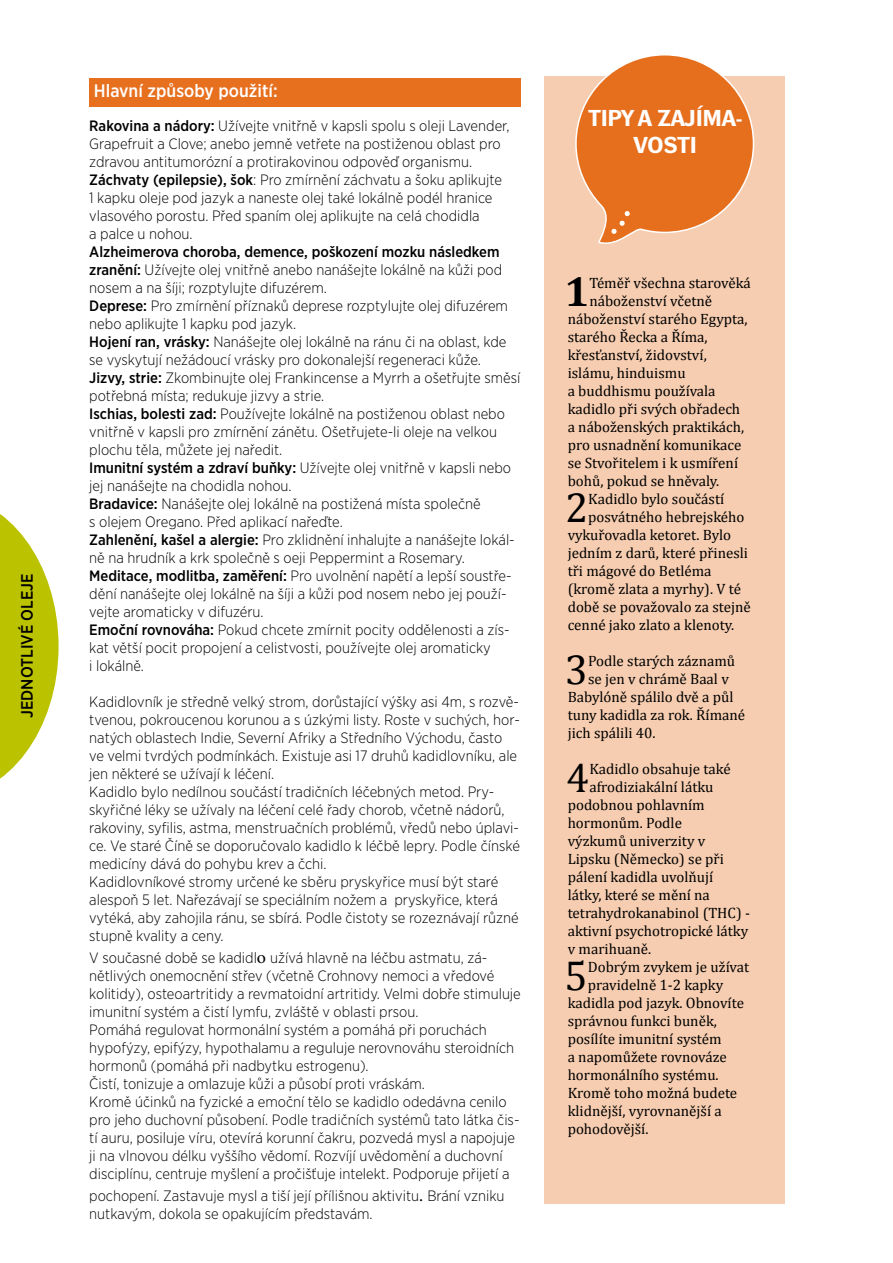
<style>
.page{position:relative;width:893px;height:1263px;background:#fff}
.page>*{position:absolute;margin:0;border:0;box-sizing:border-box;transform-origin:0 0}
.t1{font:42px "Cambria";color:#000}
.t2{font:700 42px "Cambria";color:#000}
.t3{font:700 22.5px/27px "Dyna Grotesk RE";letter-spacing:.015em;color:#fff;text-align:center}
.t4{font:500 18px "Gotham Narrow";color:#fff}
.t5{font:500 16.5px "Gotham Narrow";color:#000}
.t6{font:300 15px/18px "Gotham Narrow";color:#000}
.t7{font:15px "Cambria";color:#000}
.s1{font-weight:500}
.s2{font-family:"Minion Pro";font-weight:400;font-size:18px}
</style>
<div class="page">
<div style="left:89px;top:79px;width:432px;height:28px;background:#e7701f"></div>
<div style="left:544px;top:76px;width:241px;height:1127px;background:#f6cdb0"></div>
<svg style="left:575px;top:55px;width:180px;height:189px"></svg>
<svg style="left:0;top:514px;width:59px;height:265px"></svg>
<p class="t5" style="left:16px;top:718px;width:146px;rotate:-90deg">JEDNOTLIVÉ OLEJE</p>
<p class="t4" style="left:94px;top:80px;width:185px">Hlavní způsoby použití:</p>
<p class="t6" style="left:89px;top:117px;width:422px"><span class="s1">Rakovina a nádory:</span> Užívejte vnitřně v kapsli spolu s oleji Lavender, Grapefruit a Clove; anebo jemně vetřete na postiženou oblast pro zdravou antitumorózní a protirakovinou odpověď organismu.<br><span class="s1">Záchvaty (epilepsie), šok</span>: Pro zmírnění záchvatu a šoku aplikujte 1 kapku oleje pod jazyk a naneste olej také lokálně podél hranice vlasového porostu. Před spaním olej aplikujte na celá chodidla<br>a palce u nohou.</p>
<p class="t6" style="left:89px;top:243px;width:433px"><span class="s1">Alzheimerova choroba, demence, poškození mozku následkem zranění:</span> Užívejte olej vnitřně anebo nanášejte lokálně na kůži pod nosem a na šíji; rozptylujte difuzérem.<br><span class="s1">Deprese:</span> Pro zmírnění příznaků deprese rozptylujte olej difuzérem nebo aplikujte 1 kapku pod jazyk.<br><span class="s1">Hojení ran, vrásky:</span> Nanášejte olej lokálně na ránu či na oblast, kde se vyskytují nežádoucí vrásky pro dokonalejší regeneraci kůže.<br><span class="s1">Jizvy, strie:</span> Zkombinujte olej Frankincense a Myrrh a ošetřujte směsí potřebná místa; redukuje jizvy a strie.<br><span class="s1">Ischias, bolesti zad:</span> Používejte lokálně na postiženou oblast nebo vnitřně v kapsli pro zmírnění zánětu. Ošetřujete-li oleje na velkou plochu těla, můžete jej naředit.<br><span class="s1">Imunitní systém a zdraví buňky:</span> Užívejte olej vnitřně v kapsli nebo jej nanášejte na chodidla nohou.<br><span class="s1">Bradavice:</span> Nanášejte olej lokálně na postižená místa společně<br>s olejem Oregano. Před aplikací nařeďte.<br><span class="s1">Zahlenění, kašel a alergie:</span> Pro zklidnění inhalujte a nanášejte lokál&shy;ně na hrudník a krk společně s oeji Peppermint a Rosemary.<br><span class="s1">Meditace, modlitba, zaměření:</span> Pro uvolnění napětí a lepší soustře&shy;dění nanášejte olej lokálně na šíji a kůži pod nosem nebo jej použí&shy;vejte aromaticky v difuzéru.<br><span class="s1">Emoční rovnováha:</span> Pokud chcete zmírnit pocity oddělenosti a zís&shy;kat větší pocit propojení a celistvosti, používejte olej aromaticky<br>i lokálně.</p>
<p class="t6" style="left:89px;top:693px;width:432px">Kadidlovník je středně velký strom, dorůstající výšky asi 4m, s rozvě&shy;tvenou, pokroucenou korunou a s úzkými listy. Roste v suchých, hor&shy;natých oblastech Indie, Severní Afriky a Středního Východu, často ve velmi tvrdých podmínkách. Existuje asi 17 druhů kadidlovníku, ale jen některé se užívají k léčení.<br>Kadidlo bylo nedílnou součástí tradičních léčebných metod. Pry&shy;skyřičné léky se užívaly na léčení celé řady chorob, včetně nádorů, rakoviny, syfilis, astma, menstruačních problémů, vředů nebo úplavi&shy;ce. Ve staré Číně se doporučovalo kadidlo k léčbě lepry. Podle čínské medicíny dává do pohybu krev a čchi.<br>Kadidlovníkové stromy určené ke sběru pryskyřice musí být staré alespoň 5 let. Nařezávají se speciálním nožem a pryskyřice, která vytéká, aby zahojila ránu, se sbírá. Podle čistoty se rozeznávají různé stupně kvality a ceny.</p>
<p class="t6" style="left:89px;top:948px;width:433px">V současné době se kadidl<span class="s2">o</span> užívá hlavně na léčbu astmatu, zá&shy;nětlivých onemocnění střev (včetně Crohnovy nemoci a vředové kolitidy), osteoartritidy a revmatoidní artritidy. Velmi dobře stimuluje imunitní systém a čistí lymfu, zvláště v oblasti prsou.<br>Pomáhá regulovat hormonální systém a pomáhá při poruchách hypofýzy, epifýzy, hypothalamu a reguluje nerovnováhu steroidních hormonů (pomáhá při nadbytku estrogenu).<br>Čistí, tonizuje a omlazuje kůži a působí proti vráskám.<br>Kromě účinků na fyzické a emoční tělo se kadidlo odedávna cenilo pro jeho duchovní působení. Podle tradičních systémů tato látka čis&shy;tí auru, posiluje víru, otevírá korunní čakru, pozvedá mysl a napojuje ji na vlnovou délku vyššího vědomí. Rozvíjí uvědomění a duchovní disciplínu, centruje myšlení a pročišťuje intelekt. Podporuje přijetí a</p>
<p class="t6" style="left:89px;top:1186px;width:417px">pochopení. Zastavuje mysl a tiší její přílišnou aktivitu<span class="s2">.</span> Brání vzniku nutkavým, dokola se opakujícím představám.</p>
<h2 class="t3" style="left:588px;top:107px;width:155px">TIPY A ZAJÍMA-<br>VOSTI</h2>
<h1 class="t2" style="left:564px;top:262px;width:26px">1</h1>
<p class="t7" style="left:589px;top:274px;width:163px">Téměř všechna starověká</p>
<p class="t7" style="left:589px;top:292px;width:124px">náboženství včetně</p>
<p class="t7" style="left:568px;top:310px;width:182px">náboženství starého Egypta,</p>
<p class="t7" style="left:568px;top:328px;width:142px">starého Řecka a Říma,</p>
<p class="t7" style="left:568px;top:346px;width:141px">křesťanství, židovství,</p>
<p class="t7" style="left:568px;top:364px;width:119px">islámu, hinduismu</p>
<p class="t7" style="left:568px;top:382px;width:149px">a buddhismu používala</p>
<p class="t7" style="left:568px;top:400px;width:174px">kadidlo při svých obřadech</p>
<p class="t7" style="left:568px;top:418px;width:178px">a náboženských praktikách,</p>
<p class="t7" style="left:568px;top:436px;width:175px">pro usnadnění komunikace</p>
<p class="t7" style="left:568px;top:454px;width:172px">se Stvořitelem i k usmíření</p>
<p class="t7" style="left:568px;top:472px;width:153px">bohů, pokud se hněvaly.</p>
<h1 class="t1" style="left:565px;top:483px;width:25px">2</h1>
<p class="t7" style="left:588px;top:490px;width:137px">Kadidlo bylo součástí</p>
<p class="t7" style="left:588px;top:508px;width:158px">posvátného hebrejského</p>
<p class="t7" style="left:568px;top:526px;width:165px">vykuřovadla ketoret. Bylo</p>
<p class="t7" style="left:568px;top:544px;width:182px">jedním z darů, které přinesli</p>
<p class="t7" style="left:568px;top:562px;width:145px">tři mágové do Betléma</p>
<p class="t7" style="left:568px;top:580px;width:175px">(kromě zlata a myrhy). V té</p>
<p class="t7" style="left:568px;top:598px;width:185px">době se považovalo za stejně</p>
<p class="t7" style="left:568px;top:616px;width:168px">cenné jako zlato a klenoty.</p>
<h1 class="t1" style="left:565px;top:645px;width:25px">3</h1>
<p class="t7" style="left:588px;top:652px;width:149px">Podle starých záznamů</p>
<p class="t7" style="left:588px;top:670px;width:142px">se jen v chrámě Baal v</p>
<p class="t7" style="left:568px;top:688px;width:167px">Babylóně spálilo dvě a půl</p>
<p class="t7" style="left:568px;top:706px;width:179px">tuny kadidla za rok. Římané</p>
<p class="t7" style="left:568px;top:724px;width:89px">jich spálili 40.</p>
<h1 class="t1" style="left:566px;top:753px;width:25px">4</h1>
<p class="t7" style="left:589px;top:760px;width:143px">Kadidlo obsahuje také</p>
<p class="t7" style="left:589px;top:778px;width:126px">afrodiziakální látku</p>
<p class="t7" style="left:568px;top:796px;width:138px">podobnou pohlavním</p>
<p class="t7" style="left:568px;top:814px;width:116px">hormonům. Podle</p>
<p class="t7" style="left:568px;top:832px;width:139px">výzkumů univerzity v</p>
<p class="t7" style="left:568px;top:850px;width:158px">Lipsku (Německo) se při</p>
<p class="t7" style="left:568px;top:868px;width:147px">pálení kadidla uvolňují</p>
<p class="t7" style="left:568px;top:886px;width:144px">látky, které se mění na</p>
<p class="t7" style="left:568px;top:904px;width:184px">tetrahydrokanabinol (THC) -</p>
<p class="t7" style="left:568px;top:922px;width:182px">aktivní psychotropické látky</p>
<p class="t7" style="left:568px;top:940px;width:85px">v marihuaně.</p>
<h1 class="t1" style="left:565px;top:951px;width:25px">5</h1>
<p class="t7" style="left:588px;top:958px;width:163px">Dobrým zvykem je užívat</p>
<p class="t7" style="left:588px;top:976px;width:137px">pravidelně 1-2 kapky</p>
<p class="t7" style="left:568px;top:994px;width:178px">kadidla pod jazyk. Obnovíte</p>
<p class="t7" style="left:568px;top:1012px;width:151px">správnou funkci buněk,</p>
<p class="t7" style="left:568px;top:1030px;width:156px">posílíte imunitní systém</p>
<p class="t7" style="left:568px;top:1048px;width:161px">a napomůžete rovnováze</p>
<p class="t7" style="left:568px;top:1066px;width:153px">hormonálního systému.</p>
<p class="t7" style="left:568px;top:1084px;width:171px">Kromě toho možná budete</p>
<p class="t7" style="left:568px;top:1102px;width:156px">klidnější, vyrovnanější a</p>
<p class="t7" style="left:568px;top:1120px;width:82px">pohodovější.</p>
</div>
